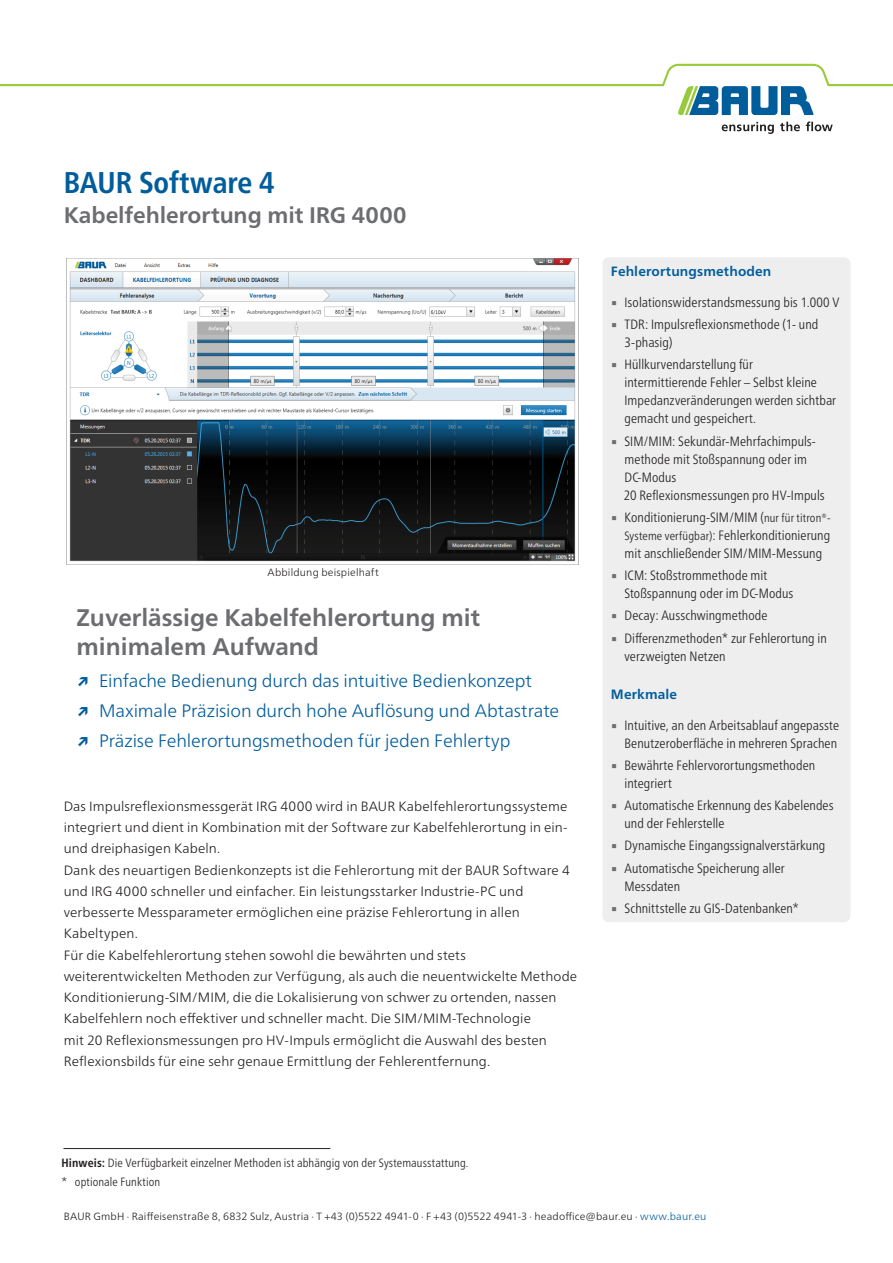
<style>
.page{position:relative;width:893px;height:1263px;background:#fff}
.page>*{position:absolute;margin:0;border:0;box-sizing:border-box;transform-origin:0 0}
.DB_-_Titel_Produktna{font:700 condensed 30px "Frutiger Neue LTW1 G";letter-spacing:-.005em;color:#005d9c}
.Vorteile_Headline{font:700 24px/28.8px "Frutiger Neue LTW1 G";color:#6c6d70}
.DB_-_Titel_Produktbe{font:700 22.5px "Frutiger Neue LTW1 G";letter-spacing:-.005em;color:#6c6d70}
.t1{font:300 18px "Frutiger Neue LTW1 G";letter-spacing:-.005em;color:#005d9c}
.DB_-_Condensed_Aufzä{font:300 condensed 13.5px/18px "Frutiger Neue LTW1 G";letter-spacing:.005em;color:#231f20}
.DB___Fließtext{font:300 13.5px/21.3px "Frutiger Neue LTW1 G";letter-spacing:.01em;color:#231f20}
.DB_-_Condensed_Übers{font:700 13.5px "Frutiger Neue LTW1 G";letter-spacing:.01em;color:#005d9c}
.DB_-_Fußnote_linksbü{font:300 condensed 12px "Frutiger Neue LTW1 G";letter-spacing:.01em;color:#231f20}
.DB_-_Fußnote{font:300 10.5px "Frutiger Neue LTW1 G";letter-spacing:.015em;color:#231f20}
.s1{font-weight:700}
.s2{font-family:"Lucida Sans Unicode";font-weight:400;font-stretch:normal;color:#6c6d70}
.s3{font-size:12px}
.s4{color:#005d9c}
</style>
<div class="page">
<svg style="left:722px;top:122px;width:52px;height:12px"></svg>
<svg style="left:780px;top:122px;width:20px;height:9px"></svg>
<svg style="left:806px;top:122px;width:27px;height:9px"></svg>
<svg style="left:0;top:64px;width:893px;height:51px"></svg>
<div style="left:602px;top:257px;width:248px;height:665px;background:#eeeeef;border-radius:6px"></div>
<hr style="left:63px;top:1148px;width:267px;height:1px;background:#231f20">
<img style="left:66px;top:258px;width:513px;height:306px">
<p class="DB_-_Titel_Produktna" style="left:64px;top:160px;width:212px">BAUR Software 4</p>
<p class="DB_-_Titel_Produktbe" style="left:64px;top:199px;width:344px">Kabelfehlerortung mit IRG 4000</p>
<p class="DB_-_Fußnote" style="left:267px;top:564px;width:113px">Abbildung beispielhaft</p>
<p class="Vorteile_Headline" style="left:77px;top:602px;width:405px">Zuverlässige Kabelfehlerortung mit minimalem Aufwand</p>
<p class="t1" style="left:77px;top:668px;width:457px"><span class="s1">↗</span> Einfache Bedienung durch das intuitive Bedienkonzept</p>
<p class="t1" style="left:77px;top:697px;width:484px"><span class="s1">↗</span> Maximale Präzision durch hohe Auflösung und Abtastrate</p>
<p class="t1" style="left:77px;top:727px;width:435px"><span class="s1">↗</span> Präzise Fehlerortungsmethoden für jeden Fehlertyp</p>
<p class="DB___Fließtext" style="left:64px;top:794px;width:505px;text-align:justify">Das Impulsreflexionsmessgerät IRG 4000 wird in BAUR Kabelfehlerortungssysteme integriert und dient in Kombination mit der Software zur Kabelfehlerortung in ein&shy;und dreiphasigen Kabeln.</p>
<p class="DB___Fließtext" style="left:64px;top:858px;width:507px">Dank des neuartigen Bedienkonzepts ist die Fehlerortung mit der BAUR Software 4 und IRG 4000 schneller und einfacher. Ein leistungsstarker Industrie-PC und verbesserte Messparameter ermöglichen eine präzise Fehlerortung in allen Kabeltypen.</p>
<p class="DB___Fließtext" style="left:64px;top:943px;width:515px">Für die Kabelfehlerortung stehen sowohl die bewährten und stets weiterentwickelten Methoden zur Verfügung, als auch die neuentwickelte Methode Konditionierung-SIM/MIM, die die Lokalisierung von schwer zu ortenden, nassen Kabelfehlern noch effektiver und schneller macht. Die SIM/MIM-Technologie<br>mit 20 Reflexionsmessungen pro HV-Impuls ermöglicht die Auswahl des besten Reflexionsbilds für eine sehr genaue Ermittlung der Fehlerentfernung.</p>
<p class="DB_-_Condensed_Übers" style="left:611px;top:262px;width:162px">Fehlerortungsmethoden</p>
<p class="DB_-_Condensed_Aufzä" style="left:611px;top:292px;width:230px"><span class="s2">▪</span> Isolationswiderstandsmessung bis 1.000 V</p>
<p class="DB_-_Condensed_Aufzä" style="left:624px;top:314px;width:195px;text-indent:-14px"><span class="s2">▪</span> TDR: Impulsreflexionsmethode (1- und<br>3-phasig)</p>
<p class="DB_-_Condensed_Aufzä" style="left:624px;top:355px;width:213px;text-indent:-14px"><span class="s2">▪</span> Hüllkurvendarstellung für intermittierende Fehler – Selbst kleine Impedanzveränderungen werden sichtbar gemacht und gespeichert.</p>
<p class="DB_-_Condensed_Aufzä" style="left:624px;top:431px;width:193px;text-indent:-14px"><span class="s2">▪</span> SIM/MIM: Sekundär-Mehrfachimpuls&shy;methode mit Stoßspannung oder im<br>DC-Modus</p>
<p class="DB_-_Condensed_Aufzä" style="left:624px;top:485px;width:203px">20 Reflexionsmessungen pro HV‑Impuls</p>
<p class="DB_-_Condensed_Aufzä" style="left:624px;top:507px;width:208px;text-align:justify;text-indent:-14px"><span class="s2">▪</span> Konditionierung-SIM/MIM (<span class="s3">nur für titron®- Systeme verfügbar)</span>: Fehlerkonditionierung mit anschließender SIM/MIM-Messung</p>
<p class="DB_-_Condensed_Aufzä" style="left:624px;top:565px;width:170px;text-indent:-14px"><span class="s2">▪</span> ICM: Stoßstrommethode mit<br>Stoßspannung oder im DC-Modus</p>
<p class="DB_-_Condensed_Aufzä" style="left:611px;top:606px;width:158px"><span class="s2">▪</span> Decay: Ausschwingmethode</p>
<p class="DB_-_Condensed_Aufzä" style="left:624px;top:628px;width:204px;text-indent:-14px"><span class="s2">▪</span> Differenzmethoden* zur Fehlerortung in verzweigten Netzen</p>
<p class="DB_-_Condensed_Übers" style="left:611px;top:684px;width:68px">Merkmale</p>
<p class="DB_-_Condensed_Aufzä" style="left:611px;top:715px;width:230px;text-align:right"><span class="s2">▪</span> Intuitive, an den Arbeitsablauf angepasste<br>Benutzeroberfläche in mehreren Sprachen</p>
<p class="DB_-_Condensed_Aufzä" style="left:624px;top:755px;width:192px;text-indent:-14px"><span class="s2">▪</span> Bewährte Fehlervorortungsmethoden integriert</p>
<p class="DB_-_Condensed_Aufzä" style="left:624px;top:795px;width:211px;text-indent:-14px"><span class="s2">▪</span> Automatische Erkennung des Kabelendes und der Fehlerstelle</p>
<p class="DB_-_Condensed_Aufzä" style="left:611px;top:836px;width:216px"><span class="s2">▪</span> Dynamische Eingangssignalverstärkung</p>
<p class="DB_-_Condensed_Aufzä" style="left:624px;top:858px;width:162px;text-indent:-14px"><span class="s2">▪</span> Automatische Speicherung aller<br>Messdaten</p>
<p class="DB_-_Condensed_Aufzä" style="left:611px;top:898px;width:190px"><span class="s2">▪</span> Schnittstelle zu GIS-Datenbanken*</p>
<p class="DB_-_Fußnote_linksbü" style="left:62px;top:1154px;width:409px"><span class="s1">Hinweis:</span> Die Verfügbarkeit einzelner Methoden ist abhängig von der Systemausstattung.</p>
<p class="DB_-_Fußnote_linksbü" style="left:62px;top:1173px;width:100px">* optionale Funktion</p>
<p class="DB_-_Fußnote" style="left:64px;top:1208px;width:644px">BAUR GmbH · Raiffeisenstraße 8, 6832 Sulz, Austria · T +43 (0)5522 4941-0 · F +43 (0)5522 4941-3 · headoffice@baur.eu · <span class="s4">www.baur.eu</span></p>
</div>
